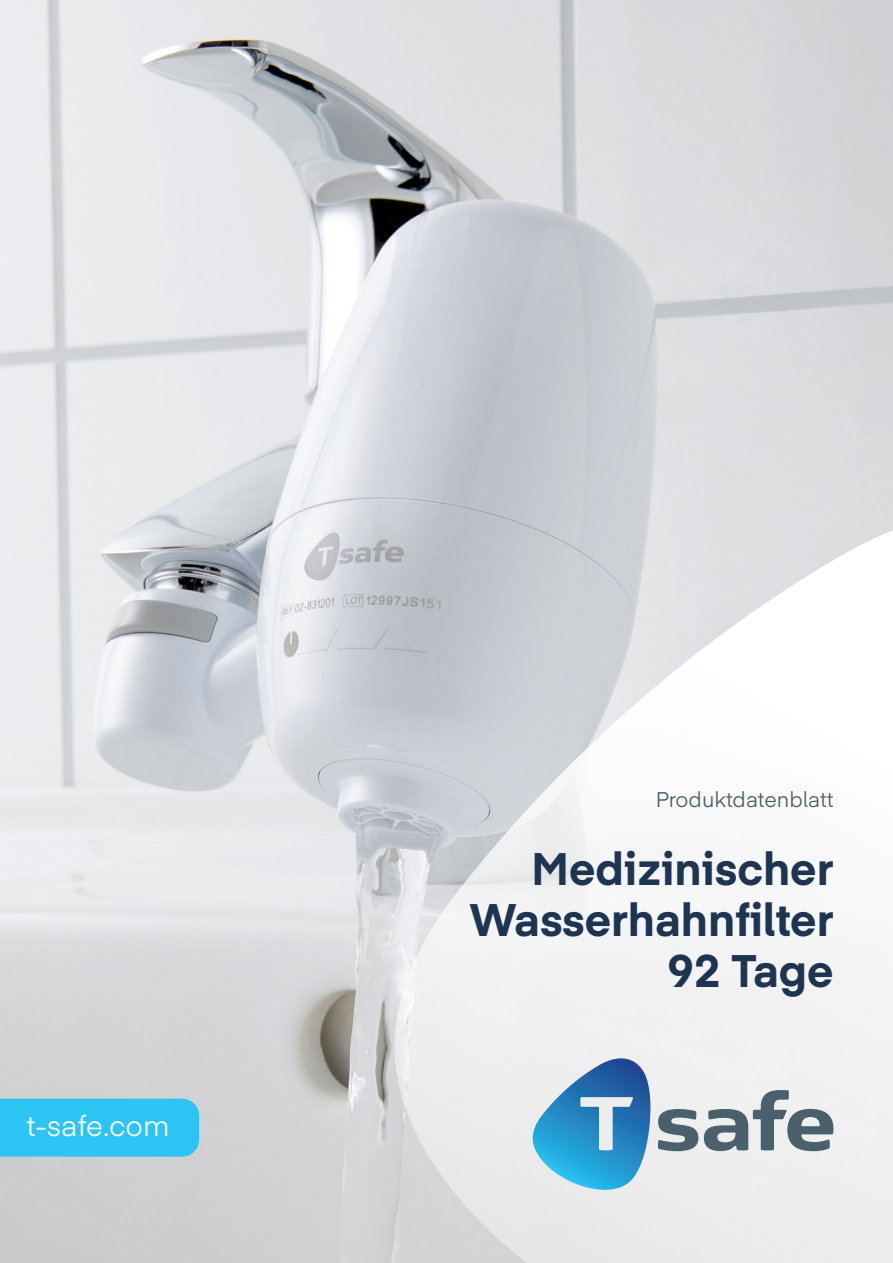
<style>
.page{position:relative;width:893px;height:1263px;background:#fff}
.page>*{position:absolute;margin:0;border:0;box-sizing:border-box;transform-origin:0 0}
.Produkt_ovr{font:700 45px/51px "Eina 04";color:#1e3551;text-align:right}
.t1{font:28.5px "Eina 04";color:#fff}
.t2{font:21px "Eina 04";color:#4b606d}
</style>
<div class="page">
<img style="left:0;top:0;width:893px;height:1263px">
<svg style="left:387px;top:530px;width:506px;height:733px"></svg>
<svg style="left:532px;top:1058px;width:120px;height:151px;background:#7ab2d4"></svg>
<svg style="left:658px;top:1109px;width:40px;height:42px;background:#808e97"></svg>
<svg style="left:704px;top:1090px;width:129px;height:61px"></svg>
<div style="left:0;top:1099px;width:199px;height:58px;background:#2bc4f3"></div>
<p class="t1" style="left:26px;top:1104px;width:145px">t-safe.com</p>
<p class="t2" style="left:656px;top:784px;width:179px">Produktdatenblatt</p>
<p class="Produkt_ovr" style="left:469px;top:841px;width:366px">Medizinischer<br>Wasserhahnfilter<br>92 Tage</p>
</div>
